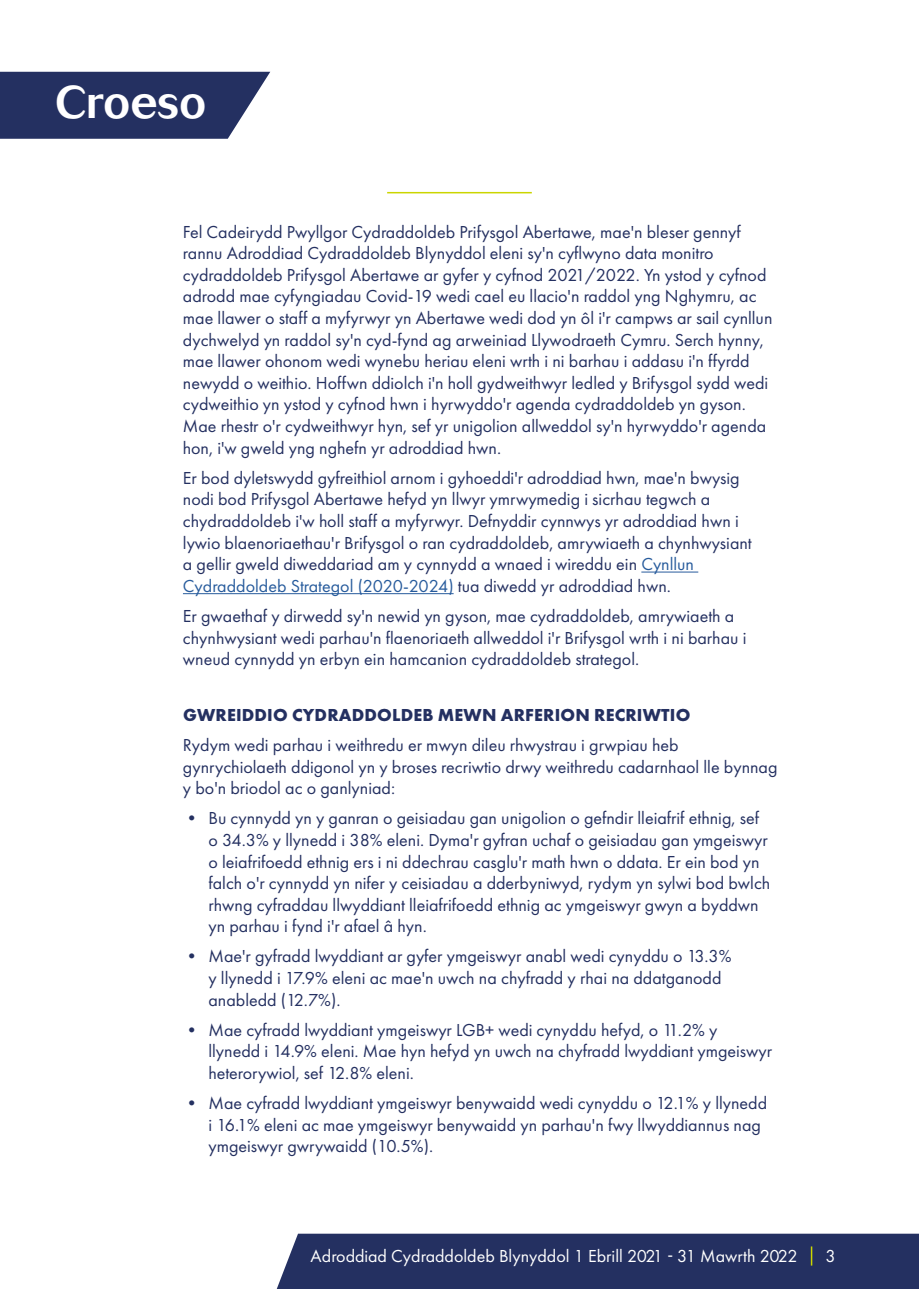
<style>
.page{position:relative;width:919px;height:1289px;background:#fff}
.page>*{position:absolute;margin:0;border:0;box-sizing:border-box;transform-origin:0 0}
.Heading{font:500 45px "Cosmos BQ";color:#fff}
.Body{font:18px/21.6px "Futura PT";color:#243061}
.t1{font:18px "Futura PT";color:#fff}
.Sub_Heading_2{font:700 18px "Futura PT";letter-spacing:.01em;color:#243061}
.s1{color:#275b9c}
</style>
<div class="page">
<hr style="left:641px;top:571px;width:57px;height:1px;background:#275b9c">
<hr style="left:183px;top:593px;width:270px;height:1px;background:#275b9c">
<hr style="left:387px;top:192px;width:144px;height:1px;background:#cbd500">
<svg style="left:0;top:72px;width:270px;height:67px;background:#35406d"></svg>
<div style="left:277px;top:1233px;width:641px;height:55px;background:#243061"></div>
<h1 class="Heading" style="left:55px;top:77px;width:152px">Croeso</h1>
<p class="Body" style="left:183px;top:221px;width:591px">Fel Cadeirydd Pwyllgor Cydraddoldeb Prifysgol Abertawe, mae'n bleser gennyf rannu Adroddiad Cydraddoldeb Blynyddol eleni sy'n cyflwyno data monitro cydraddoldeb Prifysgol Abertawe ar gyfer y cyfnod 2021/2022. Yn ystod y cyfnod adrodd mae cyfyngiadau Covid-19 wedi cael eu llacio'n raddol yng Nghymru, ac mae llawer o staff a myfyrwyr yn Abertawe wedi dod yn ôl i'r campws ar sail cynllun dychwelyd yn raddol sy'n cyd-fynd ag arweiniad Llywodraeth Cymru. Serch hynny, mae llawer ohonom wedi wynebu heriau eleni wrth i ni barhau i addasu i'n ffyrdd newydd o weithio. Hoffwn ddiolch i'n holl gydweithwyr ledled y Brifysgol sydd wedi cydweithio yn ystod y cyfnod hwn i hyrwyddo'r agenda cydraddoldeb yn gyson.<br>Mae rhestr o'r cydweithwyr hyn, sef yr unigolion allweddol sy'n hyrwyddo'r agenda hon, i'w gweld yng nghefn yr adroddiad hwn.</p>
<p class="Body" style="left:183px;top:467px;width:570px">Er bod dyletswydd gyfreithiol arnom i gyhoeddi'r adroddiad hwn, mae'n bwysig nodi bod Prifysgol Abertawe hefyd yn llwyr ymrwymedig i sicrhau tegwch a chydraddoldeb i'w holl staff a myfyrwyr. Defnyddir cynnwys yr adroddiad hwn i lywio blaenoriaethau'r Brifysgol o ran cydraddoldeb, amrywiaeth a chynhwysiant a gellir gweld diweddariad am y cynnydd a wnaed i wireddu ein <span class="s1">Cynllun Cydraddoldeb Strategol (2020-2024)</span> tua diwedd yr adroddiad hwn.</p>
<p class="Body" style="left:183px;top:605px;width:565px">Er gwaethaf y dirwedd sy'n newid yn gyson, mae cydraddoldeb, amrywiaeth a chynhwysiant wedi parhau'n flaenoriaeth allweddol i'r Brifysgol wrth i ni barhau i wneud cynnydd yn erbyn ein hamcanion cydraddoldeb strategol.</p>
<p class="Sub_Heading_2" style="left:183px;top:703px;width:509px">GWREIDDIO CYDRADDOLDEB MEWN ARFERION RECRIWTIO</p>
<p class="Body" style="left:183px;top:734px;width:596px">Rydym wedi parhau i weithredu er mwyn dileu rhwystrau i grwpiau heb gynrychiolaeth ddigonol yn y broses recriwtio drwy weithredu cadarnhaol lle bynnag y bo'n briodol ac o ganlyniad:</p>
<p class="Body" style="left:208px;top:807px;width:563px;text-indent:-26px">• Bu cynnydd yn y ganran o geisiadau gan unigolion o gefndir lleiafrif ethnig, sef o 34.3% y llynedd i 38% eleni. Dyma'r gyfran uchaf o geisiadau gan ymgeiswyr o leiafrifoedd ethnig ers i ni ddechrau casglu'r math hwn o ddata. Er ein bod yn falch o'r cynnydd yn nifer y ceisiadau a dderbyniwyd, rydym yn sylwi bod bwlch rhwng cyfraddau llwyddiant lleiafrifoedd ethnig ac ymgeiswyr gwyn a byddwn yn parhau i fynd i'r afael â hyn.</p>
<p class="Body" style="left:208px;top:945px;width:524px;text-indent:-26px">• Mae'r gyfradd lwyddiant ar gyfer ymgeiswyr anabl wedi cynyddu o 13.3% y llynedd i 17.9% eleni ac mae'n uwch na chyfradd y rhai na ddatganodd anabledd (12.7%).</p>
<p class="Body" style="left:208px;top:1018px;width:565px;text-indent:-26px">• Mae cyfradd lwyddiant ymgeiswyr LGB+ wedi cynyddu hefyd, o 11.2% y llynedd i 14.9% eleni. Mae hyn hefyd yn uwch na chyfradd lwyddiant ymgeiswyr heterorywiol, sef 12.8% eleni.</p>
<p class="Body" style="left:208px;top:1092px;width:560px;text-indent:-26px">• Mae cyfradd lwyddiant ymgeiswyr benywaidd wedi cynyddu o 12.1% y llynedd i 16.1% eleni ac mae ymgeiswyr benywaidd yn parhau'n fwy llwyddiannus nag ymgeiswyr gwrywaidd (10.5%).</p>
<p class="t1" style="left:310px;top:1245px;width:488px">Adroddiad Cydraddoldeb Blynyddol 1 Ebrill 2021 - 31 Mawrth 2022</p>
<p class="t1" style="left:825px;top:1245px;width:12px">3</p>
</div>
